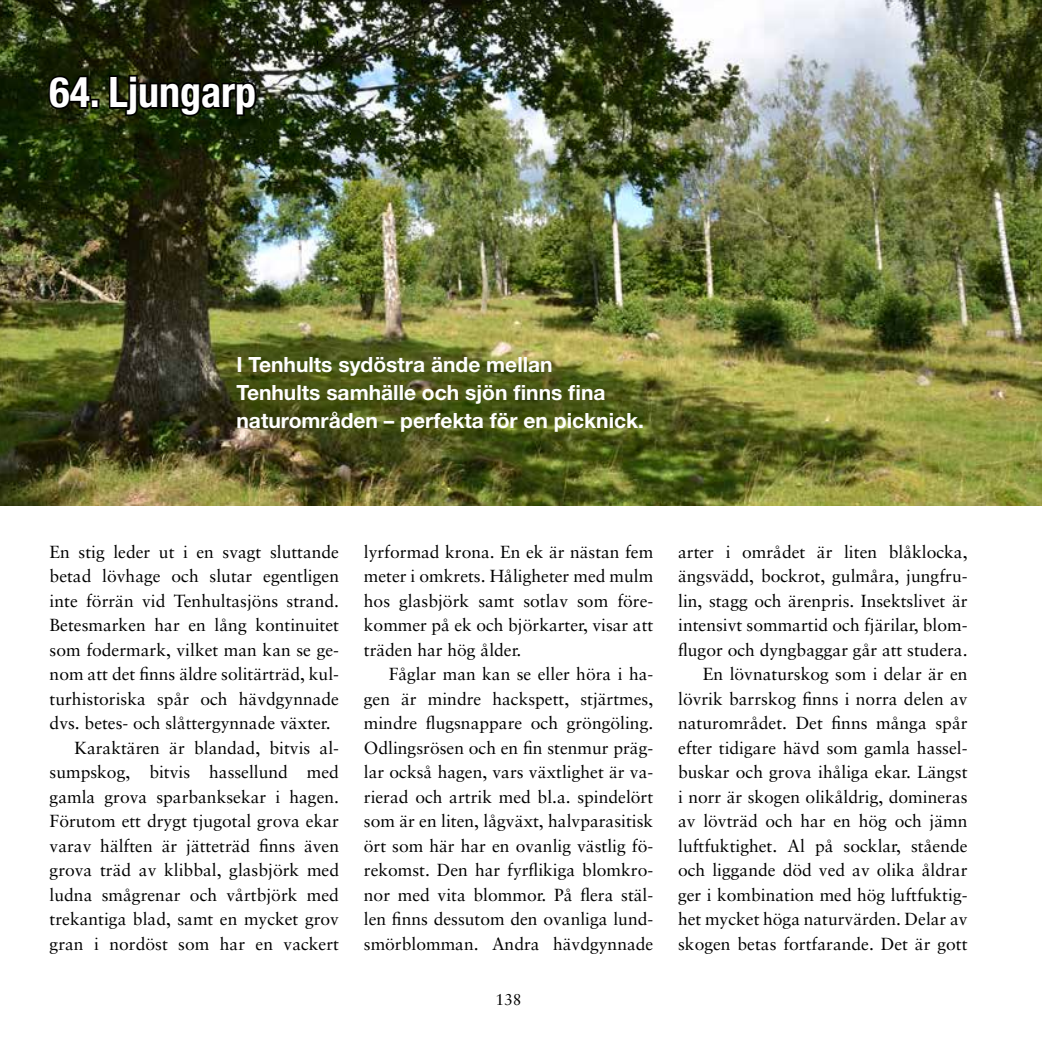
<style>
.page{position:relative;width:1042px;height:1042px;background:#fff}
.page>*{position:absolute;margin:0;border:0;box-sizing:border-box;transform-origin:0 0}
.t1{font:700 condensed 42px "Helvetica Neue";color:#fff}
.t2{font:700 21px/28px "Helvetica Neue";color:#fff}
.t3{font:17.5px/24.5px "Sabon";color:#000;text-align:justify}
.t4{font:15.75px "Sabon";color:#000}
</style>
<div class="page">
<img style="left:0;top:0;width:1042px;height:506px">
<svg style="left:47px;top:70px;width:46px;height:41px;background:#0e1304"></svg>
<div style="left:90px;top:99px;width:9px;height:10px;border:4px solid #000"></div>
<svg style="left:107px;top:72px;width:151px;height:46px;background:#131808"></svg>
<h1 class="t1" style="left:50px;top:67px;width:208px">64. Ljungarp</h1>
<p class="t2" style="left:236px;top:350px;width:409px">I Tenhults sydöstra ände mellan<br>Tenhults samhälle och sjön finns fina naturområden – perfekta för en picknick.</p>
<p class="t3" style="left:50px;top:539px;width:291px">En stig leder ut i en svagt sluttande</p>
<p class="t3" style="left:50px;top:563px;width:291px">betad lövhage och slutar egentligen</p>
<p class="t3" style="left:50px;top:588px;width:291px">inte förrän vid Tenhultasjöns strand.</p>
<p class="t3" style="left:50px;top:612px;width:291px">Betesmarken har en lång kontinuitet</p>
<p class="t3" style="left:50px;top:637px;width:291px">som fodermark, vilket man kan se ge-</p>
<p class="t3" style="left:50px;top:661px;width:291px">nom att det finns äldre solitärträd, kul-</p>
<p class="t3" style="left:50px;top:686px;width:291px">turhistoriska spår och hävdgynnade</p>
<p class="t3" style="left:50px;top:710px;width:282px">dvs. betes- och slåttergynnade växter.</p>
<p class="t3" style="left:74px;top:735px;width:266px">Karaktären är blandad, bitvis al-</p>
<p class="t3" style="left:50px;top:759px;width:291px">sumpskog, bitvis hassellund med</p>
<p class="t3" style="left:50px;top:784px;width:291px">gamla grova sparbanksekar i hagen.</p>
<p class="t3" style="left:50px;top:808px;width:291px">Förutom ett drygt tjugotal grova ekar</p>
<p class="t3" style="left:50px;top:833px;width:291px">varav hälften är jätteträd finns även</p>
<p class="t3" style="left:50px;top:857px;width:291px">grova träd av klibbal, glasbjörk med</p>
<p class="t3" style="left:50px;top:882px;width:291px">ludna smågrenar och vårtbjörk med</p>
<p class="t3" style="left:50px;top:906px;width:291px">trekantiga blad, samt en mycket grov</p>
<p class="t3" style="left:50px;top:931px;width:291px">gran i nordöst som har en vackert</p>
<p class="t3" style="left:364px;top:539px;width:291px">lyrformad krona. En ek är nästan fem meter i omkrets. Håligheter med mulm hos glasbjörk samt sotlav som före&shy;kommer på ek och björkarter, visar att träden har hög ålder.</p>
<p class="t3" style="left:364px;top:661px;width:291px;text-indent:25px">Fåglar man kan se eller höra i ha&shy;gen är mindre hackspett, stjärtmes, mindre flugsnappare och gröngöling.<br>Odlingsrösen och en fin stenmur präg&shy;lar också hagen, vars växtlighet är va&shy;rierad och artrik med bl.a. spindelört som är en liten, lågväxt, halvparasitisk ört som här har en ovanlig västlig fö&shy;rekomst. Den har fyrflikiga blomkro&shy;nor med vita blommor. På flera stäl&shy;len finns dessutom den ovanliga lund&shy;smörblomman. Andra hävdgynnade</p>
<p class="t4" style="left:495px;top:989px;width:28px">138</p>
<p class="t3" style="left:678px;top:539px;width:291px;text-align:right">arter i området är liten blåklocka, ängsvädd, bockrot, gulmåra, jungfru&shy;lin, stagg och ärenpris. Insektslivet är intensivt sommartid och fjärilar, blom&shy;flugor och dyngbaggar går att studera.<br>En lövnaturskog som i delar är en lövrik barrskog finns i norra delen av naturområdet. Det finns många spår efter tidigare hävd som gamla hassel&shy;buskar och grova ihåliga ekar. Längst i norr är skogen olikåldrig, domineras av lövträd och har en hög och jämn luftfuktighet. Al på socklar, stående och liggande död ved av olika åldrar ger i kombination med hög luftfuktig&shy;het mycket höga naturvärden. Delar av skogen betas fortfarande. Det är gott</p>
</div>
